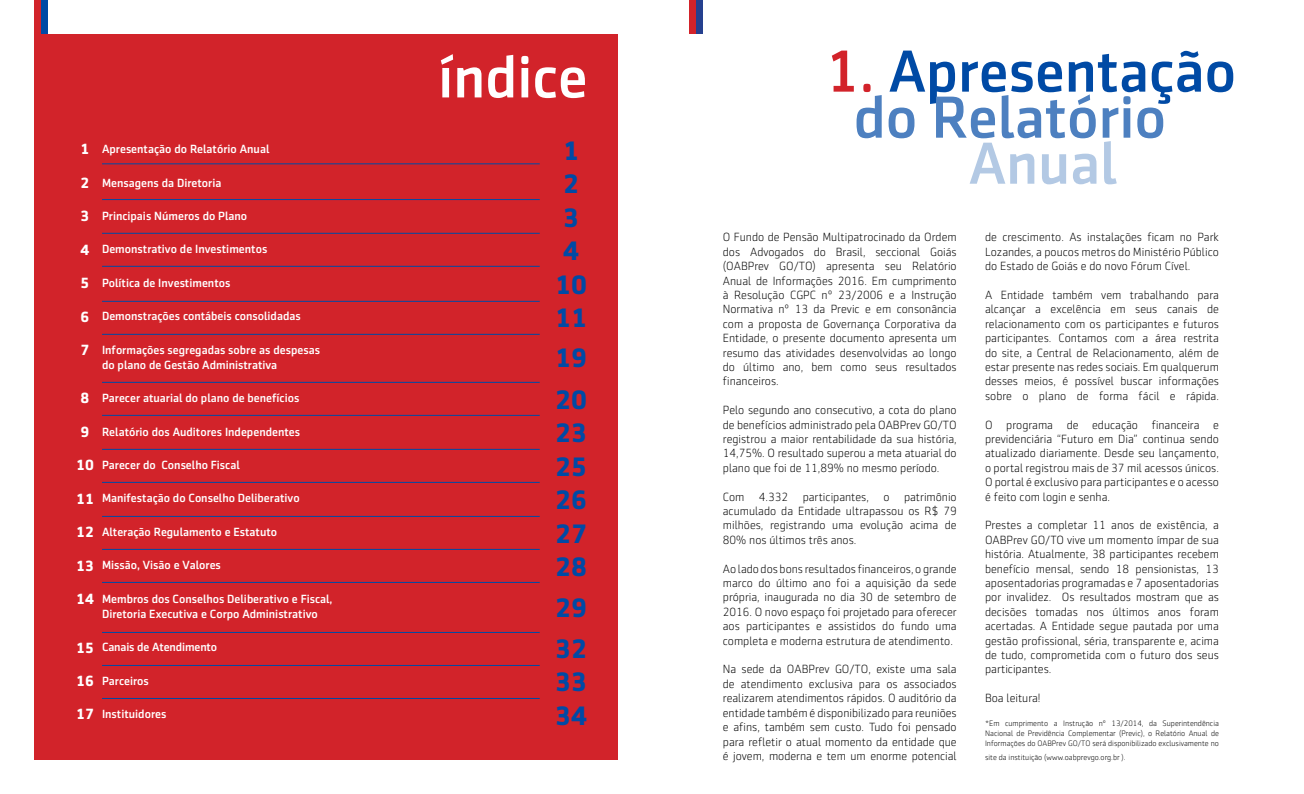
<style>
.page{position:relative;width:1304px;height:794px;background:#fff}
.page>*{position:absolute;margin:0;border:0;box-sizing:border-box;transform-origin:0 0}
.t1{font:500 60px/46px "Sentico Sans DT";color:#004aa5}
.t2{font:500 60px "Sentico Sans DT";color:#fff}
.t3{font:500 60px "Sentico Sans DT";color:#b3c9e4}
.t4{font:700 27px/33.4px "Sentico Sans DT";color:#004aa5;text-align:justify}
.t5{font:700 15px "Sentico Sans DT";color:#fff}
.t6{font:300 12px/14.4px "Sentico Sans DT";color:#000;text-align:justify}
.t7{font:500 12px/15px "Sentico Sans DT";color:#fff}
.t8{font:300 8px/9.6px "Sentico Sans DT";color:#000;text-align:justify}
.s1{color:#d2232a}
.s2{color:#4d80c0}
</style>
<div class="page">
<div style="left:689px;top:0;width:7px;height:34px;background:#d2232a"></div>
<div style="left:34px;top:0;width:7px;height:34px;background:#d2232a"></div>
<div style="left:696px;top:0;width:6px;height:34px;background:#25408f"></div>
<div style="left:41px;top:0;width:7px;height:34px;background:#004aa5"></div>
<div style="left:34px;top:34px;width:584px;height:726px;background:#d2232a"></div>
<hr style="left:102px;top:163px;width:438px;height:1px;background:#004aa5">
<hr style="left:102px;top:199px;width:438px;height:1px;background:#004aa5">
<hr style="left:102px;top:233px;width:438px;height:1px;background:#004aa5">
<hr style="left:102px;top:266px;width:438px;height:1px;background:#004aa5">
<hr style="left:102px;top:301px;width:438px;height:1px;background:#004aa5">
<hr style="left:102px;top:334px;width:438px;height:1px;background:#004aa5">
<hr style="left:102px;top:382px;width:438px;height:1px;background:#004aa5">
<hr style="left:102px;top:415px;width:438px;height:1px;background:#004aa5">
<hr style="left:102px;top:449px;width:438px;height:1px;background:#004aa5">
<hr style="left:102px;top:482px;width:438px;height:1px;background:#004aa5">
<hr style="left:102px;top:516px;width:438px;height:1px;background:#004aa5">
<hr style="left:102px;top:549px;width:438px;height:1px;background:#004aa5">
<hr style="left:102px;top:582px;width:438px;height:1px;background:#004aa5">
<hr style="left:102px;top:632px;width:438px;height:1px;background:#004aa5">
<hr style="left:102px;top:665px;width:438px;height:1px;background:#004aa5">
<hr style="left:102px;top:698px;width:438px;height:1px;background:#004aa5">
<p class="t5" style="left:81px;top:141px;width:10px">1</p>
<p class="t5" style="left:81px;top:174px;width:10px">2</p>
<p class="t5" style="left:81px;top:207px;width:10px">3</p>
<p class="t5" style="left:81px;top:241px;width:10px">4</p>
<p class="t5" style="left:81px;top:274px;width:10px">5</p>
<p class="t5" style="left:81px;top:308px;width:10px">6</p>
<p class="t5" style="left:81px;top:341px;width:10px">7</p>
<p class="t5" style="left:81px;top:390px;width:10px">8</p>
<p class="t5" style="left:81px;top:423px;width:10px">9</p>
<p class="t5" style="left:76px;top:456px;width:19px">10</p>
<p class="t5" style="left:76px;top:490px;width:19px">11</p>
<p class="t5" style="left:76px;top:523px;width:19px">12</p>
<p class="t5" style="left:76px;top:557px;width:19px">13</p>
<p class="t5" style="left:76px;top:590px;width:19px">14</p>
<p class="t5" style="left:76px;top:638px;width:19px">15</p>
<p class="t5" style="left:76px;top:672px;width:19px">16</p>
<p class="t5" style="left:76px;top:705px;width:19px">17</p>
<p class="t7" style="left:102px;top:141px;width:169px">Apresentação do Relatório Anual</p>
<p class="t7" style="left:102px;top:175px;width:121px">Mensagens da Diretoria</p>
<p class="t7" style="left:102px;top:208px;width:147px">Principais Números do Plano</p>
<p class="t7" style="left:102px;top:242px;width:167px">Demonstrativo de Investimentos</p>
<p class="t7" style="left:102px;top:275px;width:130px">Política de Investimentos</p>
<p class="t7" style="left:102px;top:309px;width:200px">Demonstrações contábeis consolidadas</p>
<p class="t7" style="left:102px;top:342px;width:219px">Informações segregadas sobre as despesas do plano de Gestão Administrativa</p>
<p class="t7" style="left:102px;top:390px;width:199px">Parecer atuarial do plano de benefícios</p>
<p class="t7" style="left:102px;top:424px;width:200px">Relatório dos Auditores Independentes</p>
<p class="t7" style="left:102px;top:457px;width:139px">Parecer do Conselho Fiscal</p>
<p class="t7" style="left:102px;top:491px;width:199px">Manifestação do Conselho Deliberativo</p>
<p class="t7" style="left:102px;top:524px;width:177px">Alteração Regulamento e Estatuto</p>
<p class="t7" style="left:102px;top:557px;width:120px">Missão, Visão e Valores</p>
<p class="t7" style="left:102px;top:591px;width:232px">Membros dos Conselhos Deliberativo e Fiscal,<br>Diretoria Executiva e Corpo Administrativo</p>
<p class="t7" style="left:102px;top:639px;width:117px">Canais de Atendimento</p>
<p class="t7" style="left:102px;top:673px;width:48px">Parceiros</p>
<p class="t7" style="left:102px;top:706px;width:66px">Instituidores</p>
<h1 class="t2" style="left:438px;top:43px;width:151px">índice</h1>
<h2 class="t4" style="left:555px;top:134px;width:33px;text-align:left">1<br>2<br>3<br>4<br>10<br>11</h2>
<h2 class="t4" style="left:555px;top:340px;width:33px">19</h2>
<h2 class="t4" style="left:555px;top:383px;width:33px">20<br>23<br>25<br>26<br>27<br>28</h2>
<h2 class="t4" style="left:555px;top:590px;width:33px">29</h2>
<h2 class="t4" style="left:555px;top:631px;width:33px">32<br>33<br>34</h2>
<h1 class="t1" style="left:854px;top:48px;width:384px;text-indent:-29px"><span class="s1">1.</span> Apresentação <span class="s2">do Relatório</span></h1>
<h1 class="t3" style="left:969px;top:130px;width:150px">Anual</h1>
<p class="t6" style="left:723px;top:230px;width:235px">O Fundo de Pensão Multipatrocinado da Ordem dos Advogados do Brasil, seccional Goiás (OABPrev GO/TO) apresenta seu Relatório Anual de Informações 2016. Em cumprimento à Resolução CGPC nº 23/2006 e a Instrução Normativa nº 13 da Previc e em consonância com a proposta de Governança Corporativa da Entidade, o presente documento apresenta um resumo das atividades desenvolvidas ao longo do último ano, bem como seus resultados financeiros.</p>
<p class="t6" style="left:723px;top:403px;width:235px">Pelo segundo ano consecutivo, a cota do plano de benefícios administrado pela OABPrev GO/TO registrou a maior rentabilidade da sua história, 14,75%. O resultado superou a meta atuarial do plano que foi de 11,89% no mesmo período.</p>
<p class="t6" style="left:723px;top:489px;width:235px">Com 4.332 participantes, o patrimônio acumulado da Entidade ultrapassou os R$ 79 milhões, registrando uma evolução acima de 80% nos últimos três anos.</p>
<p class="t6" style="left:723px;top:561px;width:235px">Ao lado dos bons resultados financeiros, o grande marco do último ano foi a aquisição da sede própria, inaugurada no dia 30 de setembro de 2016. O novo espaço foi projetado para oferecer aos participantes e assistidos do fundo uma completa e moderna estrutura de atendimento.</p>
<p class="t6" style="left:723px;top:662px;width:235px">Na sede da OABPrev GO/TO, existe uma sala de atendimento exclusiva para os associados realizarem atendimentos rápidos. O auditório da entidade também é disponibilizado para reuniões e afins, também sem custo. Tudo foi pensado para refletir o atual momento da entidade que é jovem, moderna e tem um enorme potencial</p>
<p class="t6" style="left:985px;top:230px;width:235px">de crescimento. As instalações ficam no Park Lozandes, a poucos metros do Ministério Público do Estado de Goiás e do novo Fórum Cível.</p>
<p class="t6" style="left:985px;top:288px;width:235px">A Entidade também vem trabalhando para alcançar a excelência em seus canais de relacionamento com os participantes e futuros participantes. Contamos com a área restrita do site, a Central de Relacionamento, além de estar presente nas redes sociais. Em qualquerum desses meios, é possível buscar informações sobre o plano de forma fácil e rápida.</p>
<p class="t6" style="left:985px;top:417px;width:235px">O programa de educação financeira e previdenciária “Futuro em Dia” continua sendo atualizado diariamente. Desde seu lançamento, o portal registrou mais de 37 mil acessos únicos.<br>O portal é exclusivo para participantes e o acesso é feito com login e senha.</p>
<p class="t6" style="left:985px;top:518px;width:235px">Prestes a completar 11 anos de existência, a OABPrev GO/TO vive um momento ímpar de sua história. Atualmente, 38 participantes recebem benefício mensal, sendo 18 pensionistas, 13 aposentadorias programadas e 7 aposentadorias por invalidez. Os resultados mostram que as decisões tomadas nos últimos anos foram acertadas. A Entidade segue pautada por uma gestão profissional, séria, transparente e, acima de tudo, comprometida com o futuro dos seus participantes.</p>
<p class="t6" style="left:985px;top:691px;width:57px">Boa leitura!</p>
<p class="t8" style="left:985px;top:719px;width:235px">*Em cumprimento a Instrução nº 13/2014, da Superintendência Nacional de Previdência Complementar (Previc), o Relatório Anual de Informações do OABPrev GO/TO será disponibilizado exclusivamente no</p>
<p class="t8" style="left:985px;top:752px;width:142px">site da instituição (www.oabprevgo.org.br ).</p>
</div>
